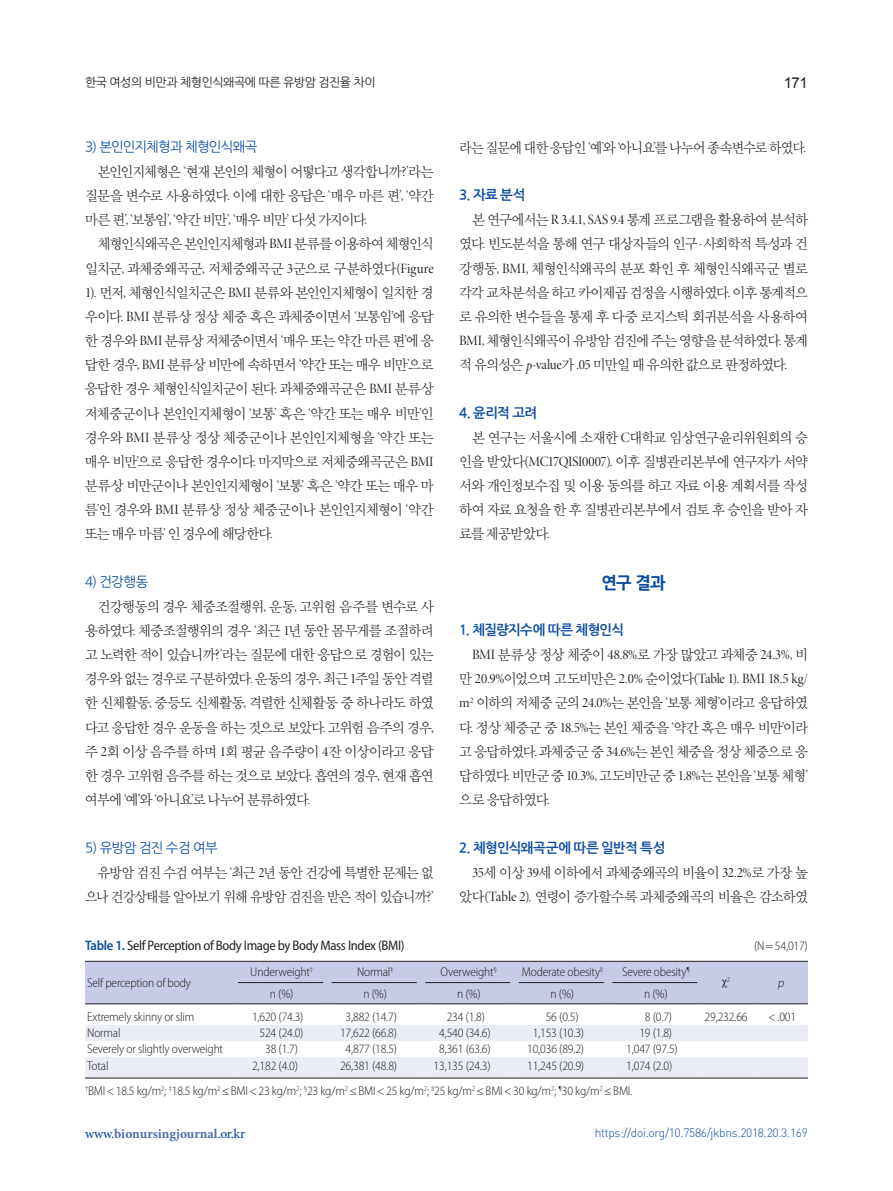
<style>
.page{position:relative;width:893px;height:1191px;background:#fff}
.page>*{position:absolute;margin:0;border:0;box-sizing:border-box;transform-origin:0 0}
.t1{font:700 16.5px "Nanum Gothic OTF Extra";color:#0d4da1}
.t2{font:15px "Arial";color:#231f20}
.t3{font:14.25px/24.2px "YDIY Mj O320";letter-spacing:-.055em;color:#231f20;text-align:justify;scale:.96 1}
.t4{font:14.25px/24.2px "YDIY Mj O320";letter-spacing:-.055em;color:#231f20;text-align:right;scale:.93 1}
.t5{font:14.25px "Minion Pro Disp";letter-spacing:-.02em;color:#231f20;scale:.96 1}
.t6{font:14.25px "YDIY Mj O320";letter-spacing:-.035em;color:#231f20;scale:.96 1}
.t7{font:semi-condensed 13.8px "Myriad Pro";letter-spacing:-.025em;color:#231f20}
.t8{font:13.5px "Nanum Gothic OTF Bold";letter-spacing:-.04em;color:#0d4da1}
.t9{font:13.5px "Nanum Gothic OTF";letter-spacing:-.055em;color:#0d4da1}
.t10{font:700 13.5px "Minion Pro";color:#516bb3}
.t11{font:300 semi-condensed 12.75px/25.8px "Myriad Pro";letter-spacing:-.015em;color:#231f20}
.t12{font:italic 300 semi-condensed 12.75px "Myriad Pro";color:#231f20}
.t13{font:300 12px "DIN Pro";letter-spacing:-.025em;color:#0d4da1}
.t14{font:12px "Nanum Gothic OTF";letter-spacing:-.04em;color:#231f20}
.t15{font:12px "Times New Roman";color:#231f20;scale:.95 1}
.s1{font-family:"Minion Pro Disp"}
.s2{font-family:"Minion Pro It Disp"}
.s3{font-family:"YDIY Mj O320"}
.s4{font-weight:600;color:#0d4da1}
.s5{font-weight:500;color:#0d4da1}
</style>
<div class="page">
<div style="left:85px;top:961px;width:723px;height:43px;background:#c7cbe6"></div>
<hr style="left:612px;top:1003px;width:85px;height:1px;background:#231f20">
<hr style="left:697px;top:1003px;width:56px;height:1px;background:#231f20">
<hr style="left:753px;top:1003px;width:55px;height:1px;background:#231f20">
<svg style="left:85px;top:1025px;width:723px;height:53px"></svg>
<hr style="left:612px;top:1077px;width:85px;height:1px;background:#231f20">
<hr style="left:697px;top:1077px;width:56px;height:1px;background:#231f20">
<hr style="left:753px;top:1077px;width:55px;height:1px;background:#231f20">
<p class="t14" style="left:85px;top:75px;width:292px">한국 여성의 비만과 체형인식왜곡에 따른 유방암 검진율 차이</p>
<p class="t2" style="left:784px;top:73px;width:26px">171</p>
<p class="t9" style="left:85px;top:139px;width:174px">3) 본인인지체형과 체형인식왜곡</p>
<p class="t3" style="left:85px;top:160px;width:365px;text-indent:13px">본인인지체형은 <span class="s1">‘</span>현재 본인의 체형이 어떻다고 생각합니까<span class="s1">?’</span>라는 질문을 변수로 사용하였다<span class="s1">.</span> 이에 대한 응답은 <span class="s1">‘</span>매우 마른 편<span class="s1">’, ‘</span>약간 마른 편<span class="s1">’, ‘</span>보통임<span class="s1">’, ‘</span>약간 비만<span class="s1">’, ‘</span>매우 비만<span class="s1">’</span> 다섯 가지이다<span class="s1">.</span></p>
<p class="t3" style="left:85px;top:232px;width:365px;text-indent:13px">체형인식왜곡은 본인인지체형과 <span class="s1">BMI</span> 분류를 이용하여 체형인식 일치군<span class="s1">,</span> 과체중왜곡군<span class="s1">,</span> 저체중왜곡군 <span class="s1">3</span>군으로 구분하였다<span class="s1">(Figure 1).</span> 먼저<span class="s1">,</span> 체형인식일치군은 <span class="s1">BMI</span> 분류와 본인인지체형이 일치한 경 우이다<span class="s1">. BMI</span> 분류상 정상 체중 혹은 과체중이면서 <span class="s1">‘</span>보통임<span class="s1">’</span>에 응답 한 경우와 <span class="s1">BMI</span> 분류상 저체중이면서 <span class="s1">‘</span>매우 또는 약간 마른 편<span class="s1">’</span>에 응 답한 경우<span class="s1">, BMI</span> 분류상 비만에 속하면서 <span class="s1">‘</span>약간 또는 매우 비만<span class="s1">’</span>으로 응답한 경우 체형인식일치군이 된다<span class="s1">.</span> 과체중왜곡군은 <span class="s1">BMI</span> 분류상 저체중군이나 본인인지체형이 <span class="s1">‘</span>보통<span class="s1">’</span> 혹은 <span class="s1">‘</span>약간 또는 매우 비만<span class="s1">’</span>인 경우와 <span class="s1">BMI</span> 분류상 정상 체중군이나 본인인지체형을 <span class="s1">‘</span>약간 또는 매우 비만<span class="s1">’</span>으로 응답한 경우이다<span class="s1">.</span> 마지막으로 저체중왜곡군은 <span class="s1">BMI </span>분류상 비만군이나 본인인지체형이 <span class="s1">‘</span>보통<span class="s1">’</span> 혹은 <span class="s1">‘</span>약간 또는 매우 마 름<span class="s1">’</span>인 경우와 <span class="s1">BMI</span> 분류상 정상 체중군이나 본인인지체형이 <span class="s1">‘</span>약간 또는 매우 마름<span class="s1">’</span> 인 경우에 해당한다<span class="s1">.</span></p>
<p class="t9" style="left:85px;top:573px;width:65px">4) 건강행동</p>
<p class="t3" style="left:85px;top:594px;width:365px;text-indent:13px">건강행동의 경우 체중조절행위<span class="s1">,</span> 운동<span class="s1">,</span> 고위험 음주를 변수로 사 용하였다<span class="s1">.</span> 체중조절행위의 경우 <span class="s1">‘</span>최근 <span class="s1">1</span>년 동안 몸무게를 조절하려 고 노력한 적이 있습니까<span class="s1">?’</span>라는 질문에 대한 응답으로 경험이 있는 경우와 없는 경우로 구분하였다<span class="s1">.</span> 운동의 경우<span class="s1">,</span> 최근 <span class="s1">1</span>주일 동안 격렬 한 신체활동<span class="s1">,</span> 중등도 신체활동<span class="s1">,</span> 격렬한 신체활동 중 하나라도 하였 다고 응답한 경우 운동을 하는 것으로 보았다<span class="s1">.</span> 고위험 음주의 경우<span class="s1">, </span>주 <span class="s1">2</span>회 이상 음주를 하며 <span class="s1">1</span>회 평균 음주량이 <span class="s1">4</span>잔 이상이라고 응답 한 경우 고위험 음주를 하는 것으로 보았다<span class="s1">.</span> 흡연의 경우<span class="s1">,</span> 현재 흡연 여부에 <span class="s1">‘</span>예<span class="s1">’</span>와 <span class="s1">‘</span>아니요<span class="s1">’</span>로 나누어 분류하였다<span class="s1">.</span></p>
<p class="t9" style="left:85px;top:839px;width:134px">5) 유방암 검진 수검 여부</p>
<p class="t4" style="left:85px;top:860px;width:376px">유방암 검진 수검 여부는 <span class="s1">‘</span>최근 <span class="s1">2</span>년 동안 건강에 특별한 문제는 없 으나 건강상태를 알아보기 위해 유방암 검진을 받은 적이 있습니까<span class="s1">?’</span></p>
<p class="t4" style="left:459px;top:135px;width:374px">라는 질문에 대한 응답인 <span class="s1">‘</span>예<span class="s1">’</span>와 <span class="s1">‘</span>아니요<span class="s1">’</span>를 나누어 종속변수로 하였다<span class="s1">.</span></p>
<p class="t8" style="left:459px;top:188px;width:68px">3. 자료 분석</p>
<p class="t3" style="left:459px;top:208px;width:365px;text-indent:13px">본 연구에서는 <span class="s1">R 3.4.1, SAS 9.4</span> 통계 프로그램을 활용하여 분석하 였다<span class="s1">.</span> 빈도분석을 통해 연구 대상자들의 인구<span class="s1">·</span> 사회학적 특성과 건 강행동<span class="s1">, BMI,</span> 체형인식왜곡의 분포 확인 후 체형인식왜곡군 별로 각각 교차분석을 하고 카이제곱 검정을 시행하였다<span class="s1">.</span> 이후 통계적으 로 유의한 변수들을 통제 후 다중 로지스틱 회귀분석을 사용하여 <span class="s1">BMI,</span> 체형인식왜곡이 유방암 검진에 주는 영향을 분석하였다<span class="s1">.</span> 통계 적 유의성은 <span class="s2">p</span><span class="s1">-value</span>가 <span class="s1">.05</span> 미만일 때 유의한 값으로 판정하였다<span class="s1">.</span></p>
<p class="t8" style="left:459px;top:405px;width:80px">4. 윤리적 고려</p>
<p class="t3" style="left:459px;top:425px;width:365px;text-indent:13px">본 연구는 서울시에 소재한 <span class="s1">C</span>대학교 임상연구윤리위원회의 승 인을 받았다<span class="s1">(MC17QISI0007).</span> 이후 질병관리본부에 연구자가 서약 서와 개인정보수집 및 이용 동의를 하고 자료 이용 계획서를 작성 하여 자료 요청을 한 후 질병관리본부에서 검토 후 승인을 받아 자 료를 제공받았다<span class="s1">.</span></p>
<p class="t1" style="left:601px;top:573px;width:66px">연구 결과</p>
<p class="t8" style="left:459px;top:623px;width:166px">1. 체질량지수에 따른 체형인식</p>
<p class="t6" style="left:472px;top:647px;width:351px"><span class="s1">BMI</span> 분류상 정상 체중이 <span class="s1">48.8%</span>로 가장 많았고 과체중 <span class="s1">24.3%,</span> 비</p>
<p class="t5" style="left:459px;top:670px;width:365px"><span class="s3">만</span> 20.9%<span class="s3">이었으며 고도비만은</span> 2.0% <span class="s3">순이었다</span>(Table 1). BMI 18.5 kg/</p>
<p class="t3" style="left:459px;top:691px;width:365px"><span class="s1">m</span><sup>2</sup> 이하의 저체중 군의 <span class="s1">24.0%</span>는 본인을 <span class="s1">‘</span>보통 체형<span class="s1">’</span>이라고 응답하였 다<span class="s1">.</span> 정상 체중군 중 <span class="s1">18.5%</span>는 본인 체중을 <span class="s1">‘</span>약간 혹은 매우 비만<span class="s1">’</span>이라 고 응답하였다<span class="s1">.</span> 과체중군 중 <span class="s1">34.6%</span>는 본인 체중을 정상 체중으로 응 답하였다<span class="s1">.</span> 비만군 중 <span class="s1">10.3%,</span> 고도비만군 중 <span class="s1">1.8%</span>는 본인을 <span class="s1">‘</span>보통 체형<span class="s1">’ </span>으로 응답하였다<span class="s1">.</span></p>
<p class="t8" style="left:459px;top:840px;width:208px">2. 체형인식왜곡군에 따른 일반적 특성</p>
<p class="t3" style="left:459px;top:860px;width:365px;text-align:right"><span class="s1">35</span>세 이상 <span class="s1">39</span>세 이하에서 과체중왜곡의 비율이 <span class="s1">32.2%</span>로 가장 높 았다<span class="s1">(Table 2).</span> 연령이 증가할수록 과체중왜곡의 비율은 감소하였</p>
<p class="t7" style="left:85px;top:938px;width:321px"><span class="s4">Table 1.</span> Self Perception of Body Image by Body Mass Index (BMI)</p>
<p class="t11" style="left:754px;top:933px;width:55px">(N = 54,017)</p>
<p class="t11" style="left:87px;top:970px;width:105px">Self perception of body</p>
<p class="t11" style="left:250px;top:959px;width:64px">Underweight<sup>†</sup></p>
<p class="t11" style="left:357px;top:959px;width:38px">Normal<sup>‡</sup></p>
<p class="t11" style="left:441px;top:959px;width:58px">Overweight<sup>§</sup></p>
<p class="t11" style="left:522px;top:959px;width:82px">Moderate obesity<sup>ІІ</sup></p>
<p class="t11" style="left:622px;top:959px;width:69px">Severe obesity<sup>¶</sup></p>
<p class="t15" style="left:722px;top:973px;width:10px">χ<sup>2</sup></p>
<p class="t12" style="left:777px;top:975px;width:10px">p</p>
<p class="t11" style="left:270px;top:980px;width:25px">n (%)</p>
<p class="t11" style="left:363px;top:980px;width:25px">n (%)</p>
<p class="t11" style="left:457px;top:980px;width:25px">n (%)</p>
<p class="t11" style="left:551px;top:980px;width:25px">n (%)</p>
<p class="t11" style="left:644px;top:980px;width:25px">n (%)</p>
<p class="t11" style="left:87px;top:1004px;width:109px">Extremely skinny or slim</p>
<p class="t11" style="left:252px;top:1004px;width:53px">1,620 (74.3)</p>
<p class="t11" style="left:346px;top:1004px;width:53px">3,882 (14.7)</p>
<p class="t11" style="left:447px;top:1004px;width:40px">234 (1.8)</p>
<p class="t11" style="left:546px;top:1004px;width:34px">56 (0.5)</p>
<p class="t11" style="left:645px;top:1004px;width:29px">8 (0.7)</p>
<p class="t11" style="left:705px;top:1004px;width:44px">29,232.66</p>
<p class="t11" style="left:768px;top:1004px;width:29px">&lt; .001</p>
<p class="t11" style="left:87px;top:1020px;width:35px">Normal</p>
<p class="t11" style="left:260px;top:1020px;width:46px">524 (24.0)</p>
<p class="t11" style="left:340px;top:1020px;width:59px">17,622 (66.8)</p>
<p class="t11" style="left:439px;top:1020px;width:53px">4,540 (34.6)</p>
<p class="t11" style="left:533px;top:1020px;width:53px">1,153 (10.3)</p>
<p class="t11" style="left:639px;top:1020px;width:34px">19 (1.8)</p>
<p class="t11" style="left:87px;top:1036px;width:138px">Severely or slightly overweight</p>
<p class="t11" style="left:265px;top:1036px;width:34px">38 (1.7)</p>
<p class="t11" style="left:346px;top:1036px;width:53px">4,877 (18.5)</p>
<p class="t11" style="left:439px;top:1036px;width:53px">8,361 (63.6)</p>
<p class="t11" style="left:527px;top:1036px;width:59px">10,036 (89.2)</p>
<p class="t11" style="left:626px;top:1036px;width:53px">1,047 (97.5)</p>
<p class="t11" style="left:87px;top:1052px;width:23px">Total</p>
<p class="t11" style="left:252px;top:1052px;width:48px">2,182 (4.0)</p>
<p class="t11" style="left:340px;top:1052px;width:59px">26,381 (48.8)</p>
<p class="t11" style="left:434px;top:1052px;width:59px">13,135 (24.3)</p>
<p class="t11" style="left:527px;top:1052px;width:59px">11,245 (20.9)</p>
<p class="t11" style="left:85px;top:1052px;width:589px;text-indent:541px">1,074 (2.0) <sup>†</sup>BMI &lt; 18.5 kg/m<sup>2</sup>; <sup>‡</sup>18.5 kg/m<sup>2</sup> ≤ BMI &lt; 23 kg/m<sup>2</sup>; <sup>§</sup>23 kg/m<sup>2</sup> ≤ BMI &lt; 25 kg/m<sup>2</sup>; <sup>ІІ</sup>25 kg/m<sup>2</sup> ≤ BMI &lt; 30 kg/m<sup>2</sup>; <sup>¶</sup>30 kg/m<sup>2</sup> ≤ BMI.</p>
<p class="t10" style="left:85px;top:1124px;width:162px"><span class="s5">www.</span>bionursingjournal<span class="s5">.or.kr</span></p>
<p class="t13" style="left:595px;top:1125px;width:215px">https://doi.org/10.7586/jkbns.2018.20.3.169</p>
</div>
